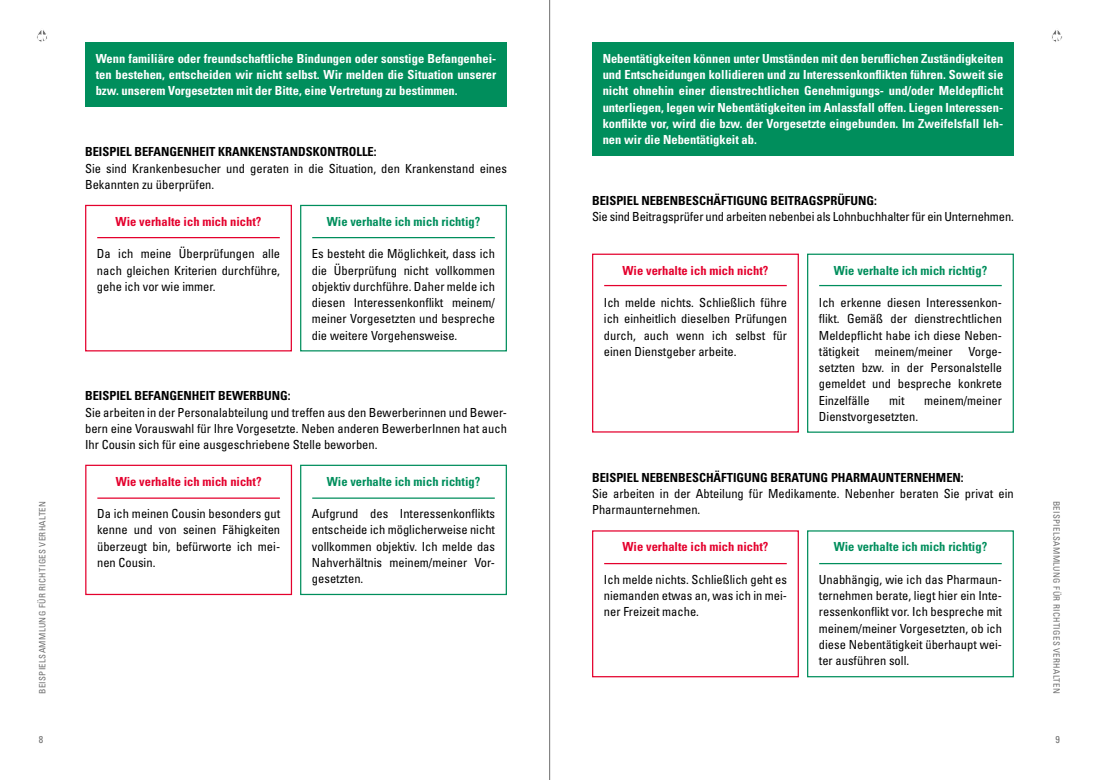
<style>
.page{position:relative;width:1099px;height:780px;background:#fff}
.page>*{position:absolute;margin:0;border:0;box-sizing:border-box;transform-origin:0 0}
.t1{font:condensed 12.5px/16.2px "Univers LT Std";color:#000;text-align:justify}
.t2{font:700 condensed 12.5px/16.2px "Univers LT Std";color:#fff;text-align:justify}
.t3{font:700 condensed 12.5px "Univers LT Std";color:#000}
.t4{font:700 condensed 12.5px "Univers LT Std";color:#008e5c}
.t5{font:700 condensed 12.5px "Univers LT Std";color:#e4012d}
.t6{font:condensed 10px "Univers LT Std";color:#6e6e6e}
.t7{font:condensed 8.75px "Univers LT Std";letter-spacing:.04em;color:#6e6e6e}
</style>
<div class="page">
<svg style="left:1052px;top:30px;width:10px;height:12px"></svg>
<svg style="left:37px;top:30px;width:10px;height:12px"></svg>
<div style="left:85px;top:43px;width:422px;height:64px;background:#008e5c"></div>
<div style="left:85px;top:205px;width:207px;height:146px;border:1px solid #e4012d"></div>
<div style="left:300px;top:205px;width:207px;height:146px;border:1px solid #008e5c"></div>
<div style="left:85px;top:464px;width:207px;height:131px;border:1px solid #e4012d"></div>
<div style="left:300px;top:464px;width:207px;height:131px;border:1px solid #008e5c"></div>
<hr style="left:97px;top:497px;width:183px;height:1px;background:#e4012d">
<hr style="left:312px;top:497px;width:183px;height:1px;background:#008e5c">
<hr style="left:97px;top:237px;width:183px;height:1px;background:#e4012d">
<hr style="left:312px;top:237px;width:183px;height:1px;background:#008e5c">
<div style="left:592px;top:43px;width:421px;height:112px;background:#008e5c"></div>
<div style="left:592px;top:530px;width:206px;height:147px;border:1px solid #e4012d"></div>
<div style="left:592px;top:253px;width:206px;height:179px;border:1px solid #e4012d"></div>
<div style="left:807px;top:530px;width:206px;height:147px;border:1px solid #008e5c"></div>
<div style="left:807px;top:253px;width:206px;height:180px;border:1px solid #008e5c"></div>
<hr style="left:604px;top:285px;width:182px;height:1px;background:#e4012d">
<hr style="left:819px;top:285px;width:182px;height:1px;background:#008e5c">
<hr style="left:604px;top:563px;width:182px;height:1px;background:#e4012d">
<hr style="left:819px;top:563px;width:182px;height:1px;background:#008e5c">
<hr style="left:549px;top:0;width:1px;height:780px;background:#6e6e6e">
<p class="t2" style="left:96px;top:50px;width:402px">Wenn familiäre oder freundschaftliche Bindungen oder sonstige Befangenhei&shy;ten bestehen, entscheiden wir nicht selbst. Wir melden die Situation unserer bzw. unserem Vorgesetzten mit der Bitte, eine Vertretung zu bestimmen.</p>
<p class="t2" style="left:602px;top:50px;width:402px">Nebentätigkeiten können unter Umständen mit den beruflichen Zuständigkeiten und Entscheidungen kollidieren und zu Interessenkonflikten führen. Soweit sie nicht ohnehin einer dienstrechtlichen Genehmigungs- und/oder Meldepflicht unterliegen, legen wir Nebentätigkeiten im Anlassfall offen. Liegen Interessen&shy;konflikte vor, wird die bzw. der Vorgesetzte eingebunden. Im Zweifelsfall leh&shy;nen wir die Nebentätigkeit ab.</p>
<p class="t3" style="left:85px;top:144px;width:293px">Beispiel Befangenheit Krankenstandskontrolle:</p>
<p class="t1" style="left:85px;top:160px;width:423px">Sie sind Krankenbesucher und geraten in die Situation, den Krankenstand eines<br>Bekannten zu überprüfen.</p>
<p class="t5" style="left:116px;top:214px;width:147px">Wie verhalte ich mich nicht?</p>
<p class="t1" style="left:97px;top:245px;width:185px">Da ich meine Überprüfungen alle nach gleichen Kriterien durchführe, gehe ich vor wie immer.</p>
<p class="t3" style="left:592px;top:193px;width:286px">Beispiel Nebenbeschäftigung Beitragsprüfung:</p>
<p class="t1" style="left:592px;top:209px;width:423px">Sie sind Beitragsprüfer und arbeiten nebenbei als Lohnbuchhalter für ein Unternehmen.</p>
<p class="t4" style="left:327px;top:214px;width:155px">Wie verhalte ich mich richtig?</p>
<p class="t1" style="left:312px;top:245px;width:185px">Es besteht die Möglichkeit, dass ich die Überprüfung nicht vollkommen objektiv durchführe. Daher melde ich diesen Interessenkonflikt meinem/ meiner Vorgesetzten und bespreche die weitere Vorgehensweise.</p>
<p class="t5" style="left:622px;top:262px;width:147px">Wie verhalte ich mich nicht?</p>
<p class="t1" style="left:604px;top:294px;width:184px">Ich melde nichts. Schließlich führe ich einheitlich dieselben Prüfungen durch, auch wenn ich selbst für einen Dienstgeber arbeite.</p>
<p class="t4" style="left:833px;top:262px;width:155px">Wie verhalte ich mich richtig?</p>
<p class="t1" style="left:818px;top:294px;width:185px">Ich erkenne diesen Interessenkon&shy;flikt. Gemäß der dienstrechtlichen Meldepflicht habe ich diese Neben&shy;tätigkeit</p>
<p class="t1" style="left:818px;top:343px;width:185px;text-indent:149px">Vorge&shy;setzten bzw. in der Personalstelle gemeldet und bespreche konkrete Einzelfälle</p>
<p class="t1" style="left:874px;top:343px;width:79px">meinem/meiner</p>
<p class="t3" style="left:85px;top:388px;width:207px">Beispiel Befangenheit Bewerbung:</p>
<p class="t1" style="left:85px;top:404px;width:423px">Sie arbeiten in der Personalabteilung und treffen aus den Bewerberinnen und Bewer&shy;bern eine Vorauswahl für Ihre Vorgesetzte. Neben anderen BewerberInnen hat auch Ihr Cousin sich für eine ausgeschriebene Stelle beworben.</p>
<p class="t5" style="left:116px;top:473px;width:147px">Wie verhalte ich mich nicht?</p>
<p class="t1" style="left:97px;top:505px;width:185px">Da ich meinen Cousin besonders gut kenne und von seinen Fähigkeiten überzeugt bin, befürworte ich mei&shy;nen Cousin.</p>
<p class="t1" style="left:889px;top:392px;width:17px">mit</p>
<p class="t1" style="left:924px;top:392px;width:79px">meinem/meiner</p>
<p class="t1" style="left:818px;top:408px;width:101px">Dienstvorgesetzten.</p>
<p class="t3" style="left:592px;top:469px;width:373px">Beispiel Nebenbeschäftigung Beratung Pharmaunternehmen:</p>
<p class="t1" style="left:592px;top:485px;width:423px">Sie arbeiten in der Abteilung für Medikamente. Nebenher beraten Sie privat ein<br>Pharmaunternehmen.</p>
<p class="t5" style="left:622px;top:539px;width:147px">Wie verhalte ich mich nicht?</p>
<p class="t1" style="left:604px;top:571px;width:184px">Ich melde nichts. Schließlich geht es niemanden etwas an, was ich in mei&shy;ner Freizeit mache.</p>
<p class="t4" style="left:327px;top:473px;width:155px">Wie verhalte ich mich richtig?</p>
<p class="t1" style="left:312px;top:505px;width:185px">Aufgrund des Interessenkonflikts entscheide ich möglicherweise nicht vollkommen objektiv. Ich melde das Nahverhältnis meinem/meiner Vor&shy;gesetzten.</p>
<p class="t7" style="left:37px;top:694px;width:194px;rotate:-90deg">BEISPIELSAMMLUNG FÜR RICHTIGES VERHALTEN</p>
<p class="t7" style="left:1062px;top:500px;width:194px;rotate:90deg">BEISPIELSAMMLUNG FÜR RICHTIGES VERHALTEN</p>
<p class="t4" style="left:833px;top:539px;width:155px">Wie verhalte ich mich richtig?</p>
<p class="t1" style="left:818px;top:571px;width:185px">Unabhängig, wie ich das Pharmaun&shy;ternehmen berate, liegt hier ein Inte&shy;ressenkonflikt vor. Ich bespreche mit meinem/meiner Vorgesetzten, ob ich diese Nebentätigkeit überhaupt wei&shy;ter ausführen soll.</p>
<p class="t6" style="left:39px;top:733px;width:6px">8</p>
<p class="t6" style="left:1055px;top:733px;width:6px">9</p>
</div>
